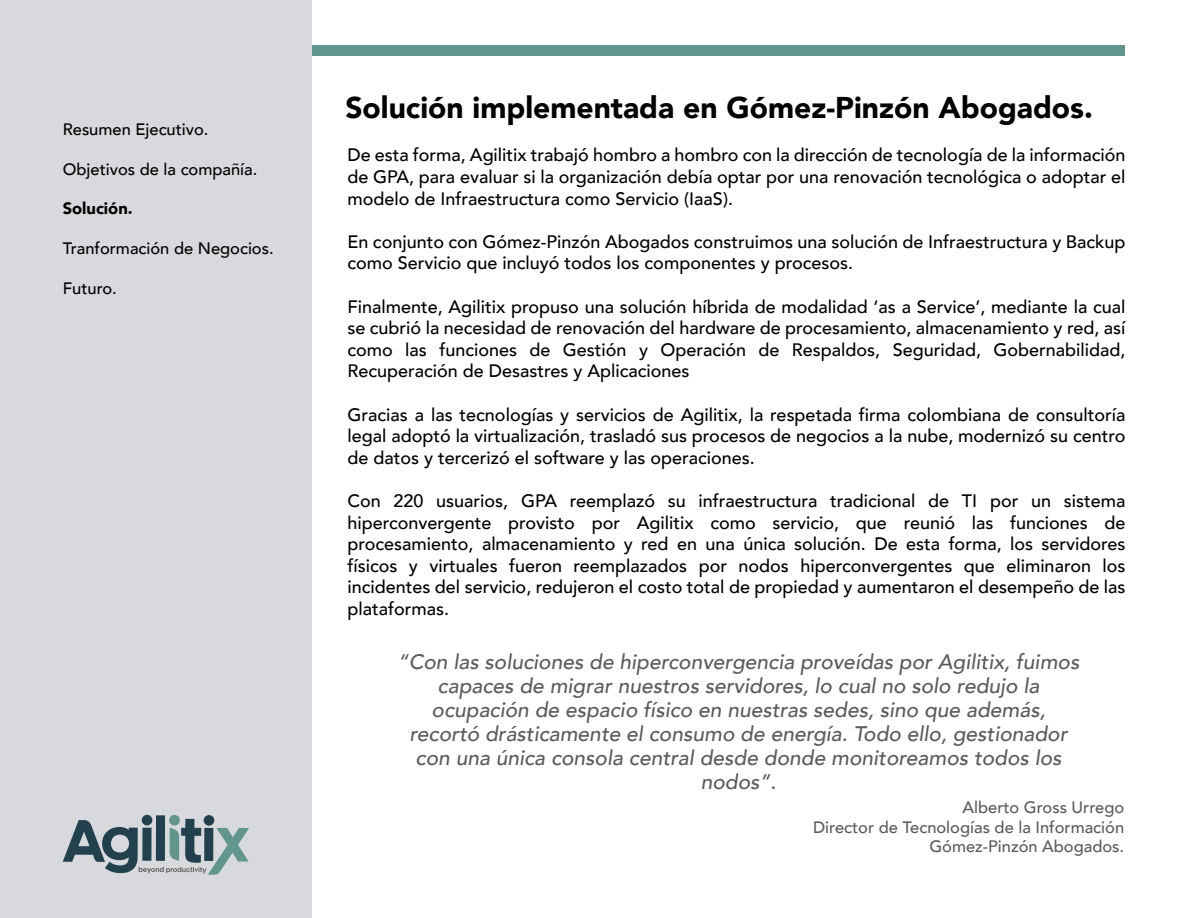
<style>
.page{position:relative;width:1188px;height:918px;background:#fff}
.page>*{position:absolute;margin:0;border:0;box-sizing:border-box;transform-origin:0 0}
.t1{font:900 30px "Avenir";color:#000}
.t2{font:italic 500 21px/24px "Avenir";color:#5b5b5f;text-align:center}
.t3{font:500 18px/21.6px "Avenir";color:#000;text-align:justify}
.t4{font:500 16.5px/19.8px "Avenir";color:#5b5b5f;text-align:right}
.t5{font:500 16.5px "Avenir";color:#000}
.t6{font:900 16.5px "Avenir";color:#000}
</style>
<div class="page">
<div style="left:64px;top:46px;width:1061px;height:10px;background:#62958b"></div>
<div style="left:0;top:0;width:312px;height:918px;background:#d8d9dd"></div>
<div style="left:156px;top:815px;width:9px;height:46px;background:#22404d"></div>
<div style="left:169px;top:815px;width:11px;height:11px;background:#62958b;border-radius:50%"></div>
<div style="left:204px;top:815px;width:10px;height:11px;background:#22404d;border-radius:50%"></div>
<div style="left:142px;top:815px;width:10px;height:10px;background:#22404d;border-radius:50%"></div>
<svg style="left:63px;top:819px;width:186px;height:56px"></svg>
<p class="t5" style="left:63px;top:115px;width:147px">Resumen Ejecutivo.</p>
<p class="t5" style="left:63px;top:155px;width:196px">Objetivos de la compañía.</p>
<p class="t6" style="left:63px;top:194px;width:71px">Solución.</p>
<p class="t5" style="left:63px;top:234px;width:212px">Tranformación de Negocios.</p>
<p class="t5" style="left:63px;top:274px;width:56px">Futuro.</p>
<h1 class="t1" style="left:345px;top:82px;width:749px">Solución implementada en Gómez-Pinzón Abogados.</h1>
<p class="t3" style="left:347px;top:143px;width:780px">De esta forma, Agilitix trabajó hombro a hombro con la dirección de tecnología de la información de GPA, para evaluar si la organización debía optar por una renovación tecnológica o adoptar el modelo de Infraestructura como Servicio (IaaS).</p>
<p class="t3" style="left:347px;top:230px;width:780px">En conjunto con Gómez-Pinzón Abogados construimos una solución de Infraestructura y Backup como Servicio que incluyó todos los componentes y procesos.</p>
<p class="t3" style="left:347px;top:295px;width:780px">Finalmente, Agilitix propuso una solución híbrida de modalidad ‘as a Service’, mediante la cual se cubrió la necesidad de renovación del hardware de procesamiento, almacenamiento y red, así como las funciones de Gestión y Operación de Respaldos, Seguridad, Gobernabilidad, Recuperación de Desastres y Aplicaciones</p>
<p class="t3" style="left:347px;top:403px;width:780px">Gracias a las tecnologías y servicios de Agilitix, la respetada firma colombiana de consultoría legal adoptó la virtualización, trasladó sus procesos de negocios a la nube, modernizó su centro de datos y tercerizó el software y las operaciones.</p>
<p class="t3" style="left:347px;top:489px;width:780px">Con 220 usuarios, GPA reemplazó su infraestructura tradicional de TI por un sistema hiperconvergente provisto por Agilitix como servicio, que reunió las funciones de procesamiento, almacenamiento y red en una única solución. De esta forma, los servidores físicos y virtuales fueron reemplazados por nodos hiperconvergentes que eliminaron los incidentes del servicio, redujeron el costo total de propiedad y aumentaron el desempeño de las plataformas.</p>
<p class="t2" style="left:398px;top:650px;width:683px">“Con las soluciones de hiperconvergencia proveídas por Agilitix, fuimos capaces de migrar nuestros servidores, lo cual no solo redujo la ocupación de espacio físico en nuestras sedes, sino que además, recortó drásticamente el consumo de energía. Todo ello, gestionador con una única consola central desde donde monitoreamos todos los nodos”.</p>
<p class="t4" style="left:813px;top:796px;width:313px">Alberto Gross Urrego<br>Director de Tecnologías de la Información<br>Gómez-Pinzón Abogados.</p>
</div>
